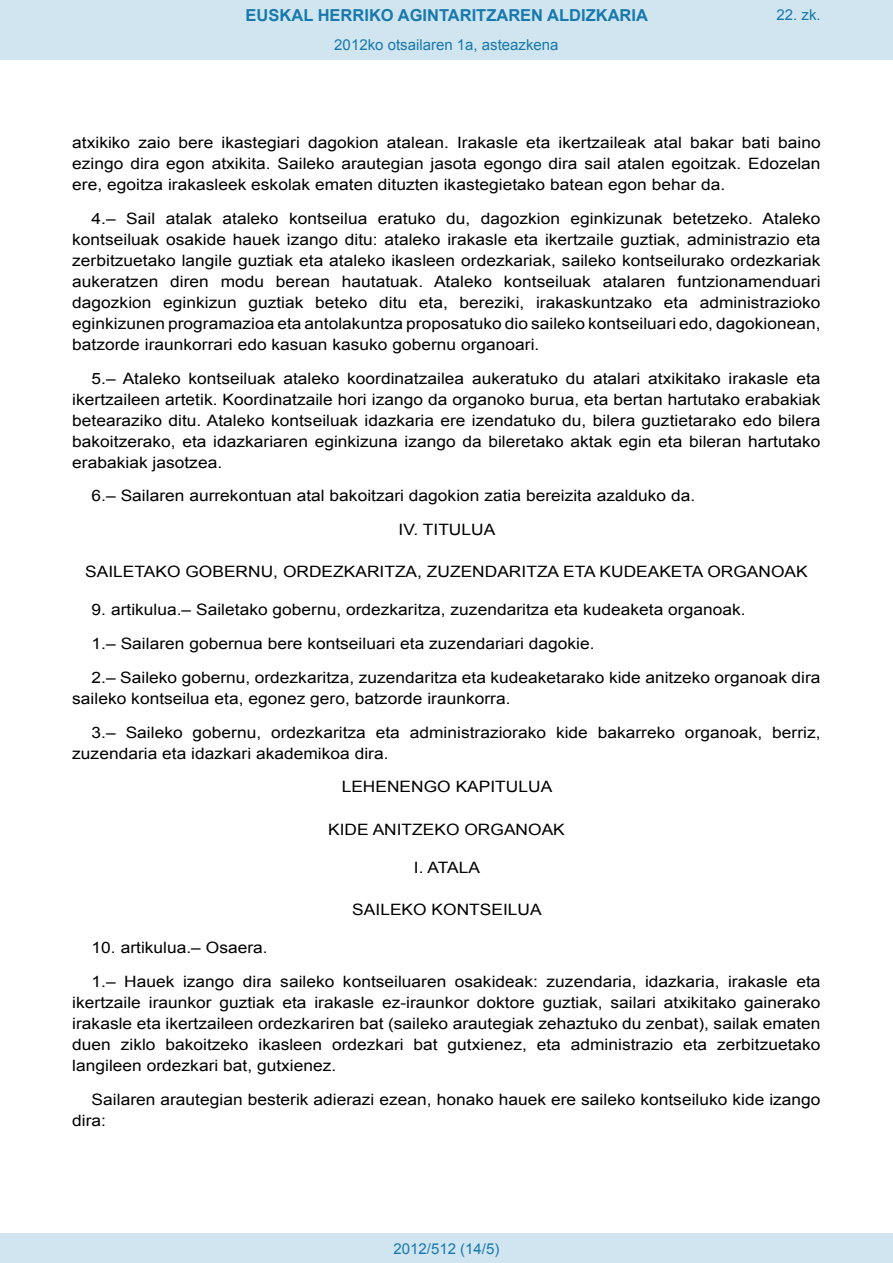
<style>
.page{position:relative;width:893px;height:1263px;background:#fff}
.page>*{position:absolute;margin:0;border:0;box-sizing:border-box;transform-origin:0 0}
.t1{font:700 16.5px "Arial";color:#1879ad}
.BOPVDetalle{font:15.6px/21px "Arial";color:#000;text-align:justify;scale:1.11 1}
.BOPVClave{font:15.6px "Arial";color:#000;scale:1.11 1}
.BOPVClaveSin{font:15.6px "Arial";color:#000;scale:1.11 1}
.Paginacion_Centro{font:15px "Arial";color:#1879ad}
</style>
<div class="page">
<div style="left:0;top:0;width:893px;height:60px;background:#d0e5f0"></div>
<div style="left:0;top:1233px;width:893px;height:30px;background:#d0e5f0"></div>
<p class="t1" style="left:246px;top:4px;width:404px">EUSKAL HERRIKO AGINTARITZAREN ALDIZKARIA</p>
<p class="Paginacion_Centro" style="left:334px;top:35px;width:226px">2012ko otsailaren 1a, asteazkena</p>
<p class="Paginacion_Centro" style="left:776px;top:5px;width:46px">22. zk.</p>
<p class="BOPVDetalle" style="left:72px;top:132px;width:676px">atxikiko zaio bere ikastegiari dagokion atalean. Irakasle eta ikertzaileak atal bakar bati baino ezingo dira egon atxikita. Saileko arautegian jasota egongo dira sail atalen egoitzak. Edozelan ere, egoitza irakasleek eskolak ematen dituzten ikastegietako batean egon behar da.</p>
<p class="BOPVDetalle" style="left:72px;top:208px;width:676px;text-indent:19px">4.– Sail atalak ataleko kontseilua eratuko du, dagozkion eginkizunak betetzeko. Ataleko kontseiluak osakide hauek izango ditu: ataleko irakasle eta ikertzaile guztiak, administrazio eta zerbitzuetako langile guztiak eta ataleko ikasleen ordezkariak, saileko kontseilurako ordezkariak aukeratzen diren modu berean hautatuak. Ataleko kontseiluak atalaren funtzionamenduari dagozkion eginkizun guztiak beteko ditu eta, bereziki, irakaskuntzako eta administrazioko eginkizunen programazioa eta antolakuntza proposatuko dio saileko kontseiluari edo, dagokionean, batzorde iraunkorrari edo kasuan kasuko gobernu organoari.</p>
<p class="BOPVDetalle" style="left:72px;top:368px;width:676px;text-indent:19px">5.– Ataleko kontseiluak ataleko koordinatzailea aukeratuko du atalari atxikitako irakasle eta ikertzaileen artetik. Koordinatzaile hori izango da organoko burua, eta bertan hartutako erabakiak betearaziko ditu. Ataleko kontseiluak idazkaria ere izendatuko du, bilera guztietarako edo bilera bakoitzerako, eta idazkariaren eginkizuna izango da bileretako aktak egin eta bileran hartutako erabakiak jasotzea.</p>
<p class="BOPVDetalle" style="left:92px;top:486px;width:545px">6.– Sailaren aurrekontuan atal bakoitzari dagokion zatia bereizita azalduko da.</p>
<p class="BOPVClaveSin" style="left:399px;top:519px;width:89px">IV. TITULUA</p>
<p class="BOPVClave" style="left:85px;top:562px;width:652px">SAILETAKO GOBERNU, ORDEZKARITZA, ZUZENDARITZA ETA KUDEAKETA ORGANOAK</p>
<p class="BOPVDetalle" style="left:92px;top:600px;width:591px">9. artikulua.– Sailetako gobernu, ordezkaritza, zuzendaritza eta kudeaketa organoak.</p>
<p class="BOPVDetalle" style="left:92px;top:633px;width:455px">1.– Sailaren gobernua bere kontseiluari eta zuzendariari dagokie.</p>
<p class="BOPVDetalle" style="left:72px;top:667px;width:676px;text-indent:19px">2.– Saileko gobernu, ordezkaritza, zuzendaritza eta kudeaketarako kide anitzeko organoak dira saileko kontseilua eta, egonez gero, batzorde iraunkorra.</p>
<p class="BOPVDetalle" style="left:72px;top:722px;width:676px;text-indent:19px">3.– Saileko gobernu, ordezkaritza eta administraziorako kide bakarreko organoak, berriz, zuzendaria eta idazkari akademikoa dira.</p>
<p class="BOPVClaveSin" style="left:342px;top:777px;width:191px">LEHENENGO KAPITULUA</p>
<p class="BOPVClave" style="left:328px;top:819px;width:215px">KIDE ANITZEKO ORGANOAK</p>
<p class="BOPVClaveSin" style="left:414px;top:857px;width:61px">I. ATALA</p>
<p class="BOPVClave" style="left:352px;top:899px;width:172px">SAILEKO KONTSEILUA</p>
<p class="BOPVDetalle" style="left:92px;top:937px;width:160px">10. artikulua.– Osaera.</p>
<p class="BOPVDetalle" style="left:72px;top:971px;width:676px;text-indent:19px">1.– Hauek izango dira saileko kontseiluaren osakideak: zuzendaria, idazkaria, irakasle eta ikertzaile iraunkor guztiak eta irakasle ez-iraunkor doktore guztiak, sailari atxikitako gainerako irakasle eta ikertzaileen ordezkariren bat (saileko arautegiak zehaztuko du zenbat), sailak ematen duen ziklo bakoitzeko ikasleen ordezkari bat gutxienez, eta administrazio eta zerbitzuetako langileen ordezkari bat, gutxienez.</p>
<p class="BOPVDetalle" style="left:72px;top:1089px;width:676px;text-indent:19px">Sailaren arautegian besterik adierazi ezean, honako hauek ere saileko kontseiluko kide izango dira:</p>
<p class="Paginacion_Centro" style="left:393px;top:1238px;width:107px">2012/512 (14/5)</p>
</div>
